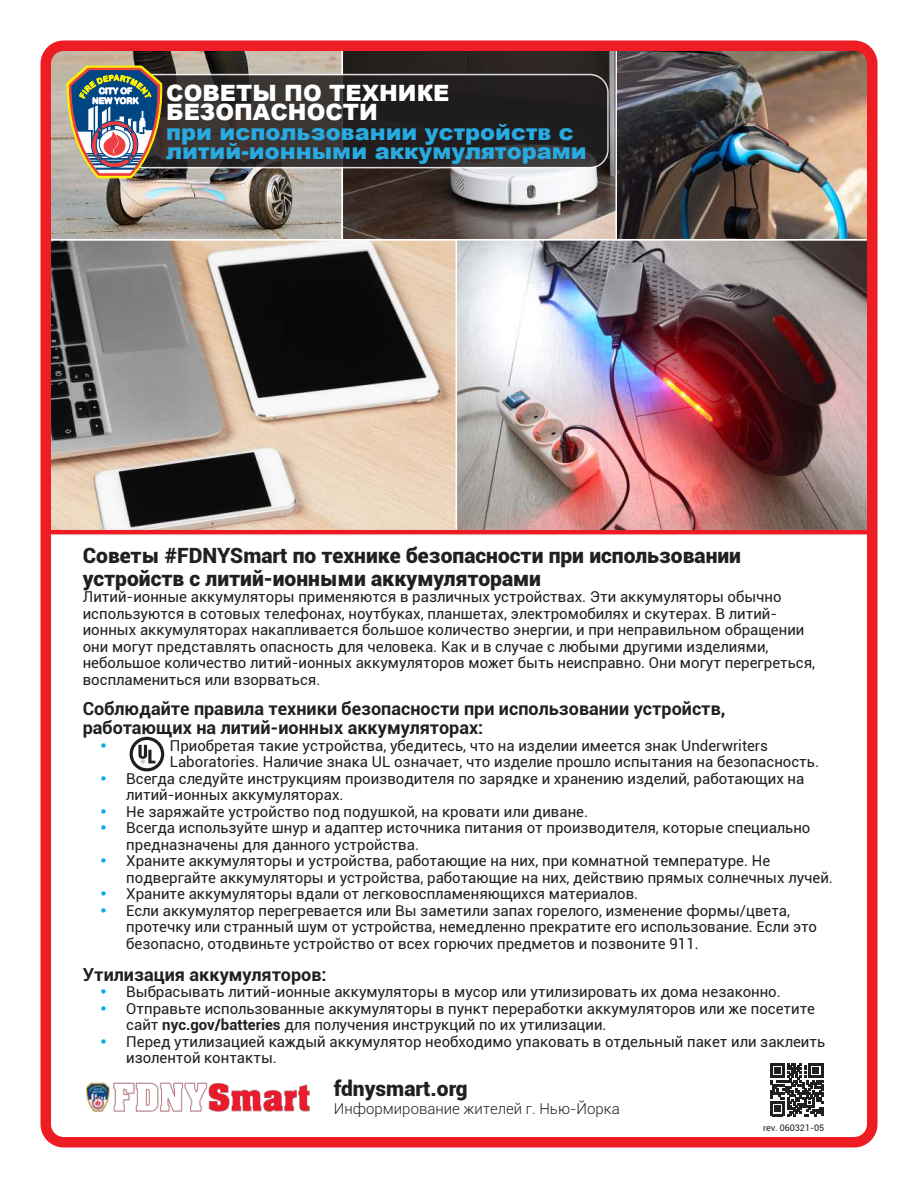
<style>
.page{position:relative;width:918px;height:1188px;background:#fff}
.page>*{position:absolute;margin:0;border:0;box-sizing:border-box;transform-origin:0 0}
.t1{font:900 22.5px/19.5px "Arial";color:#28abe2}
.t2{font:900 22.5px/19.5px "Arial";color:#fff}
.t3{font:900 21px/22.5px "Roboto";color:#221f1f}
.t4{font:700 18px/19.5px "Roboto";color:#221f1f}
.t5{font:15px/16.5px "Roboto";color:#221f1f}
.t6{font:300 15px "Roboto";color:#221f1f}
.t7{font:700 15px "Aachen";color:#00adef}
.t8{font:9px "Roboto";color:#221f1f}
.s1{font-family:"Aachen";font-weight:700;color:#00adef}
.s2{font-weight:700}
</style>
<div class="page">
<img style="left:86px;top:1082px;width:223px;height:30px">
<svg style="left:770px;top:1063px;width:53px;height:53px"></svg>
<img style="left:53px;top:242px;width:813px;height:286px">
<img style="left:53px;top:52px;width:289px;height:189px">
<img style="left:615px;top:52px;width:251px;height:189px">
<img style="left:345px;top:52px;width:269px;height:185px">
<div style="left:342px;top:45px;width:275px;height:195px;border:2px solid #fff"></div>
<svg style="left:126px;top:75px;width:482px;height:93px;background:#2b2727"></svg>
<div style="left:126px;top:74px;width:483px;height:94px;border:2px solid #fff;border-radius:18px"></div>
<svg style="left:67px;top:66px;width:96px;height:112px;background:#828180"></svg>
<hr style="left:46px;top:530px;width:827px;height:4px;background:#ed1c24">
<div style="left:41px;top:40px;width:837px;height:1107px;border:11px solid #ed1d23;border-radius:18px"></div>
<svg style="left:130px;top:737px;width:34px;height:34px"></svg>
<h1 class="t2" style="left:166px;top:82px;width:285px">СОВЕТЫ ПО ТЕХНИКЕ<br>БЕЗОПАСНОСТИ</h1>
<h1 class="t1" style="left:166px;top:121px;width:422px">при использовании устройств с литий-ионными аккумуляторами</h1>
<h2 class="t3" style="left:83px;top:543px;width:660px">Советы #FDNYSmart по технике безопасности при использовании устройств с литий-ионными аккумуляторами</h2>
<p class="t5" style="left:83px;top:588px;width:734px">Литий-ионные аккумуляторы применяются в различных устройствах. Эти аккумуляторы обычно используются в сотовых телефонах, ноутбуках, планшетах, электромобилях и скутерах. В литий&shy;ионных аккумуляторах накапливается большое количество энергии, и при неправильном обращении они могут представлять опасность для человека. Как и в случае с любыми другими изделиями, небольшое количество литий-ионных аккумуляторов может быть неисправно. Они могут перегреться, воспламениться или взорваться.</p>
<p class="t4" style="left:83px;top:698px;width:644px">Соблюдайте правила техники безопасности при использовании устройств, работающих на литий-ионных аккумуляторах:</p>
<p class="t7" style="left:99px;top:737px;width:10px">•</p>
<p class="t5" style="left:170px;top:736px;width:651px">Приобретая такие устройства, убедитесь, что на изделии имеется знак Underwriters<br>Laboratories. Наличие знака UL означает, что изделие прошло испытания на безопасность.</p>
<p class="t5" style="left:126px;top:769px;width:680px;text-indent:-27px"><span class="s1">•</span> Всегда следуйте инструкциям производителя по зарядке и хранению изделий, работающих на литий-ионных аккумуляторах.</p>
<p class="t5" style="left:99px;top:802px;width:490px"><span class="s1">•</span> Не заряжайте устройство под подушкой, на кровати или диване.</p>
<p class="t5" style="left:126px;top:819px;width:686px;text-indent:-27px"><span class="s1">•</span> Всегда используйте шнур и адаптер источника питания от производителя, которые специально предназначены для данного устройства.</p>
<p class="t5" style="left:126px;top:852px;width:708px;text-indent:-27px"><span class="s1">•</span> Храните аккумуляторы и устройства, работающие на них, при комнатной температуре. Не подвергайте аккумуляторы и устройства, работающие на них, действию прямых солнечных лучей.</p>
<p class="t5" style="left:99px;top:885px;width:540px"><span class="s1">•</span> Храните аккумуляторы вдали от легковоспламеняющихся материалов.</p>
<p class="t5" style="left:126px;top:901px;width:692px;text-indent:-27px"><span class="s1">•</span> Если аккумулятор перегревается или Вы заметили запах горелого, изменение формы/цвета, протечку или странный шум от устройства, немедленно прекратите его использование. Если это безопасно, отодвиньте устройство от всех горючих предметов и позвоните 911.</p>
<p class="t4" style="left:83px;top:964px;width:245px">Утилизация аккумуляторов:</p>
<p class="t5" style="left:99px;top:983px;width:683px"><span class="s1">•</span> Выбрасывать литий-ионные аккумуляторы в мусор или утилизировать их дома незаконно.</p>
<p class="t5" style="left:126px;top:999px;width:690px;text-indent:-27px"><span class="s1">•</span> Отправьте использованные аккумуляторы в пункт переработки аккумуляторов или же посетите сайт <span class="s2">nyc.gov/batteries</span> для получения инструкций по их утилизации.</p>
<p class="t5" style="left:126px;top:1032px;width:701px;text-indent:-27px"><span class="s1">•</span> Перед утилизацией каждый аккумулятор необходимо упаковать в отдельный пакет или заклеить изолентой контакты.</p>
<h2 class="t3" style="left:334px;top:1076px;width:135px">fdnysmart.org</h2>
<p class="t6" style="left:334px;top:1099px;width:287px">Информирование жителей г. Нью-Йорка</p>
<p class="t8" style="left:763px;top:1122px;width:63px">rev. 060321-05</p>
</div>
